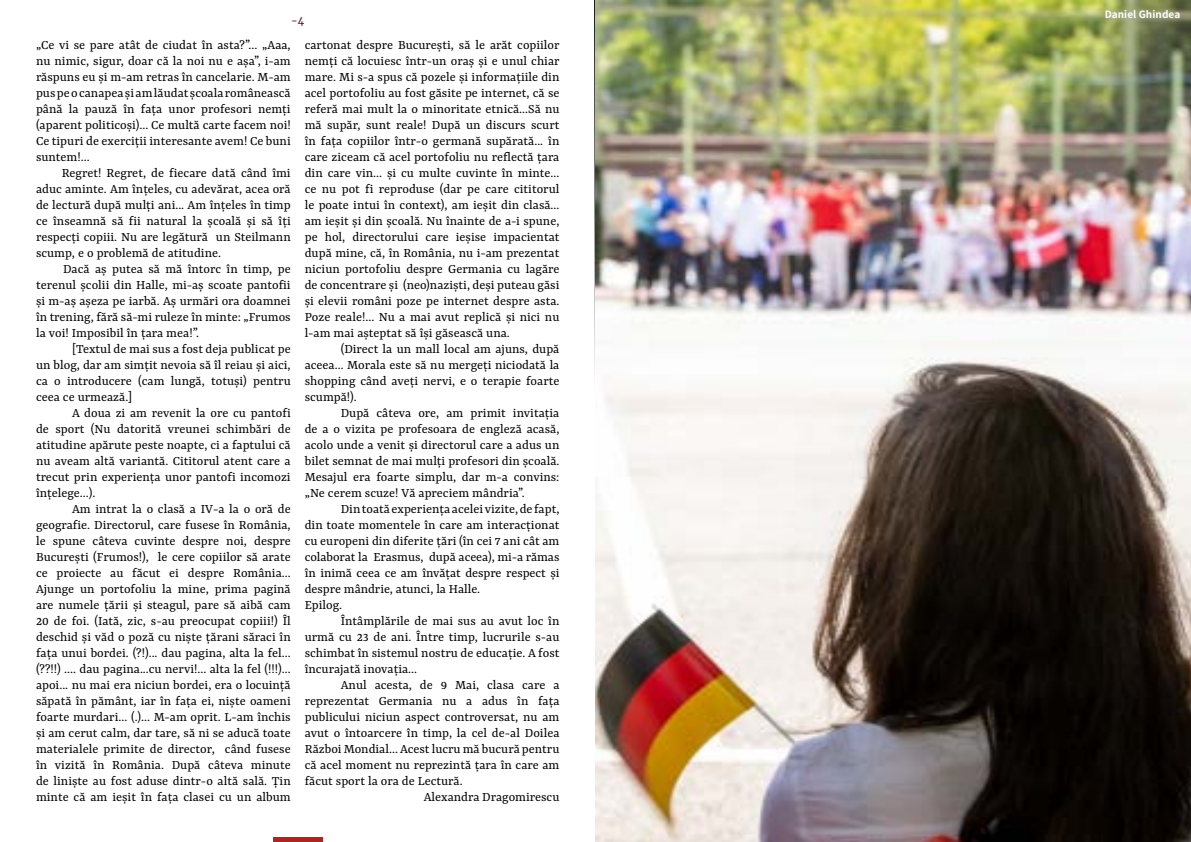
<style>
.page{position:relative;width:1191px;height:842px;background:#fff}
.page>*{position:absolute;margin:0;border:0;box-sizing:border-box;transform-origin:0 0}
.t1{font:14px/16px "Yrsa";color:#000;text-align:justify}
.t2{font:700 10px "Source Han Sans JP";letter-spacing:.005em;color:#fff}
.t3{font:10px "Merriweather";color:#5b0a27}
</style>
<div class="page">
<svg style="left:594px;top:0;width:1px;height:375px"></svg>
<hr style="left:273px;top:838px;width:49px;height:4px;background:#a92625">
<img style="left:595px;top:0;width:596px;height:842px">
<p class="t3" style="left:291px;top:14px;width:15px">-4</p>
<p class="t1" style="left:36px;top:38px;width:256px">„Ce vi se pare atât de ciudat în asta?”... „Aaa, nu nimic, sigur, doar că la noi nu e așa”, i-am răspuns eu și m-am retras în cancelarie. M-am pus pe o canapea și am lăudat școala românească până la pauză în fața unor profesori nemți (aparent politicoși)... Ce multă carte facem noi!<br>Ce tipuri de exerciții interesante avem! Ce buni suntem!...</p>
<p class="t1" style="left:36px;top:166px;width:256px;text-indent:26px">Regret! Regret, de fiecare dată când îmi aduc aminte. Am înțeles, cu adevărat, acea oră de lectură după mulți ani... Am înțeles în timp ce înseamnă să fii natural la școală și să îți respecți copiii. Nu are legătură un Steilmann scump, e o problemă de atitudine.</p>
<p class="t1" style="left:36px;top:262px;width:256px;text-indent:27px">Dacă aș putea să mă întorc în timp, pe terenul școlii din Halle, mi-aș scoate pantofii și m-aș așeza pe iarbă. Aș urmări ora doamnei în trening, fără să-mi ruleze în minte: „Frumos la voi! Imposibil în țara mea!”.</p>
<p class="t1" style="left:36px;top:342px;width:256px;text-indent:36px">[Textul de mai sus a fost deja publicat pe un blog, dar am simțit nevoia să îl reiau și aici, ca o introducere (cam lungă, totuși) pentru ceea ce urmează.]</p>
<p class="t1" style="left:36px;top:406px;width:256px;text-indent:36px">A doua zi am revenit la ore cu pantofi de sport (Nu datorită vreunei schimbări de atitudine apărute peste noapte, ci a faptului că nu aveam altă variantă. Cititorul atent care a trecut prin experiența unor pantofi incomozi înțelege...).</p>
<p class="t1" style="left:36px;top:502px;width:256px;text-indent:36px">Am intrat la o clasă a IV-a la o oră de geografie. Directorul, care fusese în România, le spune câteva cuvinte despre noi, despre București (Frumos!), le cere copiilor să arate ce proiecte au făcut ei despre România...<br>Ajunge un portofoliu la mine, prima pagină are numele țării și steagul, pare să aibă cam 20 de foi. (Iată, zic, s-au preocupat copiii!) Îl deschid și văd o poză cu niște țărani săraci în fața unui bordei. (?!)... dau pagina, alta la fel... (??!!) .... dau pagina...cu nervi!... alta la fel (!!!)... apoi... nu mai era niciun bordei, era o locuință săpată în pământ, iar în fața ei, niște oameni foarte murdari... (.)... M-am oprit. L-am închis și am cerut calm, dar tare, să ni se aducă toate materialele primite de director, când fusese în vizită în România. După câteva minute de liniște au fost aduse dintr-o altă sală. Țin minte că am ieșit în fața clasei cu un album</p>
<p class="t1" style="left:305px;top:38px;width:256px">cartonat despre București, să le arăt copiilor nemți că locuiesc într-un oraș și e unul chiar mare. Mi s-a spus că pozele și informațiile din acel portofoliu au fost găsite pe internet, că se referă mai mult la o minoritate etnică...Să nu mă supăr, sunt reale! După un discurs scurt în fața copiilor într-o germană supărată... în care ziceam că acel portofoliu nu reflectă țara din care vin... și cu multe cuvinte în minte... ce nu pot fi reproduse (dar pe care cititorul le poate intui în context), am ieșit din clasă... am ieșit și din școală. Nu înainte de a-i spune, pe hol, directorului care ieșise impacientat după mine, că, în România, nu i-am prezentat niciun portofoliu despre Germania cu lagăre de concentrare și (neo)naziști, deși puteau găsi și elevii români poze pe internet despre asta.<br>Poze reale!... Nu a mai avut replică și nici nu l-am mai așteptat să își găsească una.</p>
<p class="t1" style="left:305px;top:342px;width:256px;text-indent:36px">(Direct la un mall local am ajuns, după aceea... Morala este să nu mergeți niciodată la shopping când aveți nervi, e o terapie foarte scumpă!).</p>
<p class="t1" style="left:305px;top:406px;width:256px;text-indent:36px">După câteva ore, am primit invitația de a o vizita pe profesoara de engleză acasă, acolo unde a venit și directorul care a adus un bilet semnat de mai mulți profesori din școală.<br>Mesajul era foarte simplu, dar m-a convins: „Ne cerem scuze! Vă apreciem mândria”.</p>
<p class="t1" style="left:305px;top:502px;width:256px;text-align:left;text-indent:36px">Din toată experiența acelei vizite, de fapt, din toate momentele în care am interacționat cu europeni din diferite țări (în cei 7 ani cât am colaborat la Erasmus, după aceea), mi-a rămas în inimă ceea ce am învățat despre respect și despre mândrie, atunci, la Halle.<br>Epilog.</p>
<p class="t1" style="left:305px;top:614px;width:256px;text-indent:36px">Întâmplările de mai sus au avut loc în urmă cu 23 de ani. Între timp, lucrurile s-au schimbat în sistemul nostru de educație. A fost încurajată inovația...</p>
<p class="t1" style="left:341px;top:678px;width:220px">Anul acesta, de 9 Mai, clasa care a</p>
<p class="t1" style="left:305px;top:694px;width:256px">reprezentat Germania nu a adus în fața</p>
<p class="t1" style="left:305px;top:710px;width:256px">publicului niciun aspect controversat, nu am</p>
<p class="t1" style="left:305px;top:726px;width:256px">avut o întoarcere în timp, la cel de-al Doilea</p>
<p class="t1" style="left:305px;top:742px;width:256px">Război Mondial... Acest lucru mă bucură pentru</p>
<p class="t1" style="left:305px;top:758px;width:256px">că acel moment nu reprezintă țara în care am</p>
<p class="t1" style="left:305px;top:774px;width:159px">făcut sport la ora de Lectură.</p>
<p class="t1" style="left:424px;top:790px;width:137px">Alexandra Dragomirescu</p>
<p class="t2" style="left:1104px;top:8px;width:77px">Daniel Ghindea</p>
</div>
